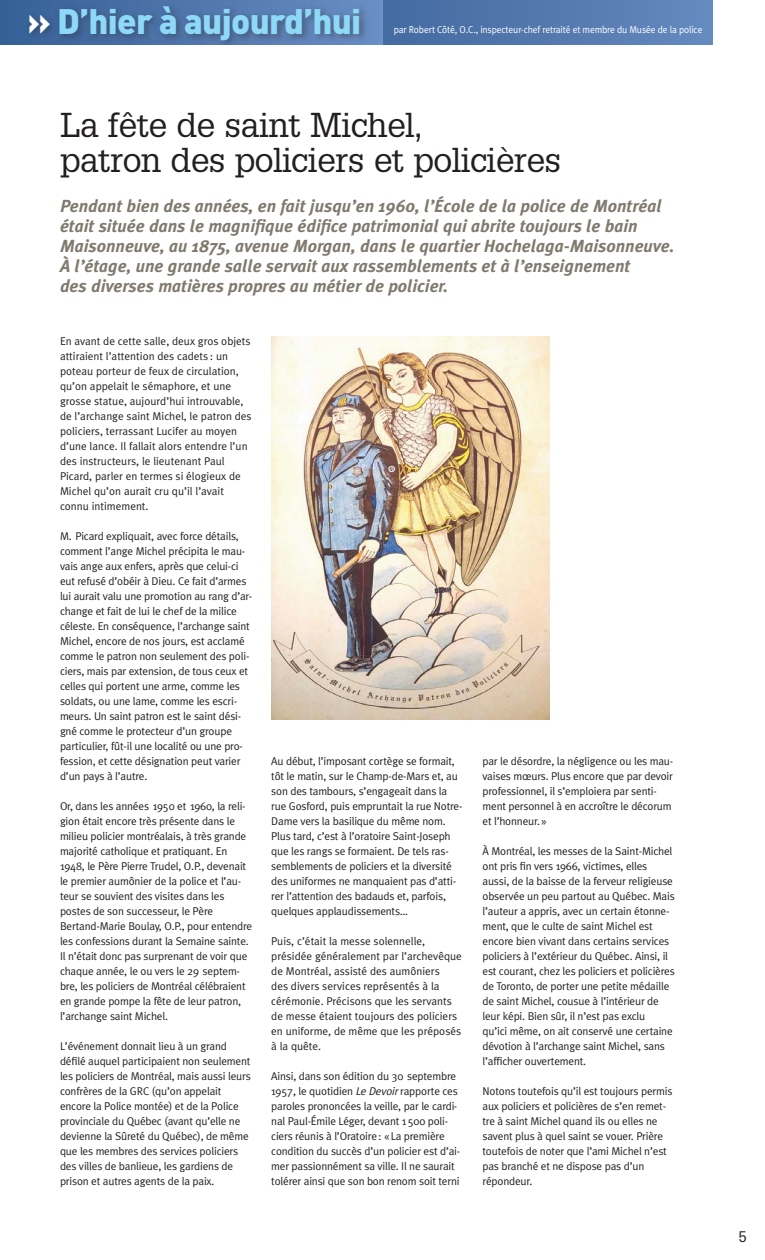
<style>
.page{position:relative;width:765px;height:1260px;background:#fff}
.page>*{position:absolute;margin:0;border:0;box-sizing:border-box;transform-origin:0 0}
.t1{font:900 35px "DIN";letter-spacing:-.02em;color:#8ed8f8}
.t2{font:33.75px/35px "Glypha";letter-spacing:-.015em;color:#231f20}
.t3{font:italic 700 17.5px/20px "Meta Plus";color:#807a6e}
.t4{font:15px "Glypha";color:#231f20}
.t5{font:11.25px/15px "Meta Plus Normal";letter-spacing:-.015em;color:#231f20}
.t6{font:10px "Meta Plus Normal";letter-spacing:-.015em;color:#fff;scale:.96 1}
.s1{color:#fff}
.s2{font-style:italic}
</style>
<div class="page">
<svg style="left:0;top:0;width:712px;height:45px;background:#5278ae"></svg>
<img style="left:22px;top:0;width:350px;height:45px">
<img style="left:271px;top:336px;width:279px;height:384px">
<h1 class="t1" style="left:27px;top:1px;width:335px"><span class="s1">»</span> D’hier à aujourd’hui</h1>
<p class="t6" style="left:394px;top:25px;width:323px">par Robert Côté, O.C., inspecteur-chef retraité et membre du Musée de la police</p>
<h2 class="t2" style="left:60px;top:110px;width:503px">La fête de saint Michel,<br>patron des policiers et policières</h2>
<p class="t3" style="left:60px;top:198px;width:616px">Pendant bien des années, en fait jusqu’en 1960, l’École de la police de Montréal était située dans le magnifique édifice patrimonial qui abrite toujours le bain Maisonneuve, au 1875, avenue Morgan, dans le quartier Hochelaga-Maisonneuve.<br>À l’étage, une grande salle servait aux rassemblements et à l’enseignement<br>des diverses matières propres au métier de policier.</p>
<p class="t5" style="left:60px;top:334px;width:193px">En avant de cette salle, deux gros objets attiraient l’attention des cadets : un poteau porteur de feux de circulation, qu’on appelait le sémaphore, et une grosse statue, aujourd’hui introuvable, de l’archange saint Michel, le patron des policiers, terrassant Lucifer au moyen d’une lance. Il fallait alors entendre l’un des instructeurs, le lieutenant Paul Picard, parler en termes si élogieux de Michel qu’on aurait cru qu’il l’avait connu intimement.</p>
<p class="t5" style="left:60px;top:529px;width:194px">M. Picard expliquait, avec force détails, comment l’ange Michel précipita le mau&shy;vais ange aux enfers, après que celui-ci eut refusé d’obéir à Dieu. Ce fait d’armes lui aurait valu une promotion au rang d’ar&shy;change et fait de lui le chef de la milice céleste. En conséquence, l’archange saint Michel, encore de nos jours, est acclamé comme le patron non seulement des poli&shy;ciers, mais par extension, de tous ceux et celles qui portent une arme, comme les soldats, ou une lame, comme les escri&shy;meurs. Un saint patron est le saint dési&shy;gné comme le protecteur d’un groupe particulier, fût-il une localité ou une pro&shy;fession, et cette désignation peut varier d’un pays à l’autre.</p>
<p class="t5" style="left:60px;top:799px;width:194px">Or, dans les années 1950 et 1960, la reli&shy;gion était encore très présente dans le milieu policier montréalais, à très grande majorité catholique et pratiquant. En 1948, le Père Pierre Trudel, O.P., devenait le premier aumônier de la police et l’au&shy;teur se souvient des visites dans les postes de son successeur, le Père Bertand-Marie Boulay, O.P., pour entendre les confessions durant la Semaine sainte.<br>Il n’était donc pas surprenant de voir que chaque année, le ou vers le 29 septem&shy;bre, les policiers de Montréal célébraient en grande pompe la fête de leur patron, l’archange saint Michel.</p>
<p class="t5" style="left:60px;top:1039px;width:192px">L’événement donnait lieu à un grand défilé auquel participaient non seulement les policiers de Montréal, mais aussi leurs confrères de la GRC (qu’on appelait encore la Police montée) et de la Police provinciale du Québec (avant qu’elle ne devienne la Sûreté du Québec), de même que les membres des services policiers des villes de banlieue, les gardiens de prison et autres agents de la paix.</p>
<p class="t5" style="left:271px;top:754px;width:193px">Au début, l’imposant cortège se formait, tôt le matin, sur le Champ-de-Mars et, au son des tambours, s’engageait dans la rue Gosford, puis empruntait la rue Notre-Dame vers la basilique du même nom.<br>Plus tard, c’est à l’oratoire Saint-Joseph que les rangs se formaient. De tels ras&shy;semblements de policiers et la diversité des uniformes ne manquaient pas d’atti&shy;rer l’attention des badauds et, parfois, quelques applaudissements…</p>
<p class="t5" style="left:271px;top:934px;width:192px">Puis, c’était la messe solennelle, présidée généralement par l’archevêque de Montréal, assisté des aumôniers<br>des divers services représentés à la cérémonie. Précisons que les servants de messe étaient toujours des policiers en uniforme, de même que les préposés à la quête.</p>
<p class="t5" style="left:271px;top:1069px;width:191px">Ainsi, dans son édition du 30 septembre 1957, le quotidien <span class="s2">Le Devoir</span>rapporte ces paroles prononcées la veille, par le cardi&shy;nal Paul-Émile Léger, devant 1500 poli&shy;ciers réunis à l’Oratoire: «La première condition du succès d’un policier est d’ai&shy;mer passionnément sa ville. Il ne saurait tolérer ainsi que son bon renom soit terni</p>
<p class="t5" style="left:483px;top:754px;width:192px">par le désordre, la négligence ou les mau&shy;vaises mœurs. Plus encore que par devoir professionnel, il s’emploiera par senti&shy;ment personnel à en accroître le décorum et l’honneur.»</p>
<p class="t5" style="left:483px;top:844px;width:194px">À Montréal, les messes de la Saint-Michel ont pris fin vers 1966, victimes, elles aussi, de la baisse de la ferveur religieuse observée un peu partout au Québec. Mais l’auteur a appris, avec un certain étonne&shy;ment, que le culte de saint Michel est encore bien vivant dans certains services policiers à l’extérieur du Québec. Ainsi, il est courant, chez les policiers et policières de Toronto, de porter une petite médaille de saint Michel, cousue à l’intérieur de leur képi. Bien sûr, il n’est pas exclu<br>qu’ici même, on ait conservé une certaine dévotion à l’archange saint Michel, sans l’afficher ouvertement.</p>
<p class="t5" style="left:483px;top:1084px;width:191px">Notons toutefois qu’il est toujours permis aux policiers et policières de s’en remet&shy;tre à saint Michel quand ils ou elles ne savent plus à quel saint se vouer. Prière toutefois de noter que l’ami Michel n’est pas branché et ne dispose pas d’un répondeur.</p>
<h3 class="t4" style="left:738px;top:1231px;width:10px">5</h3>
</div>
